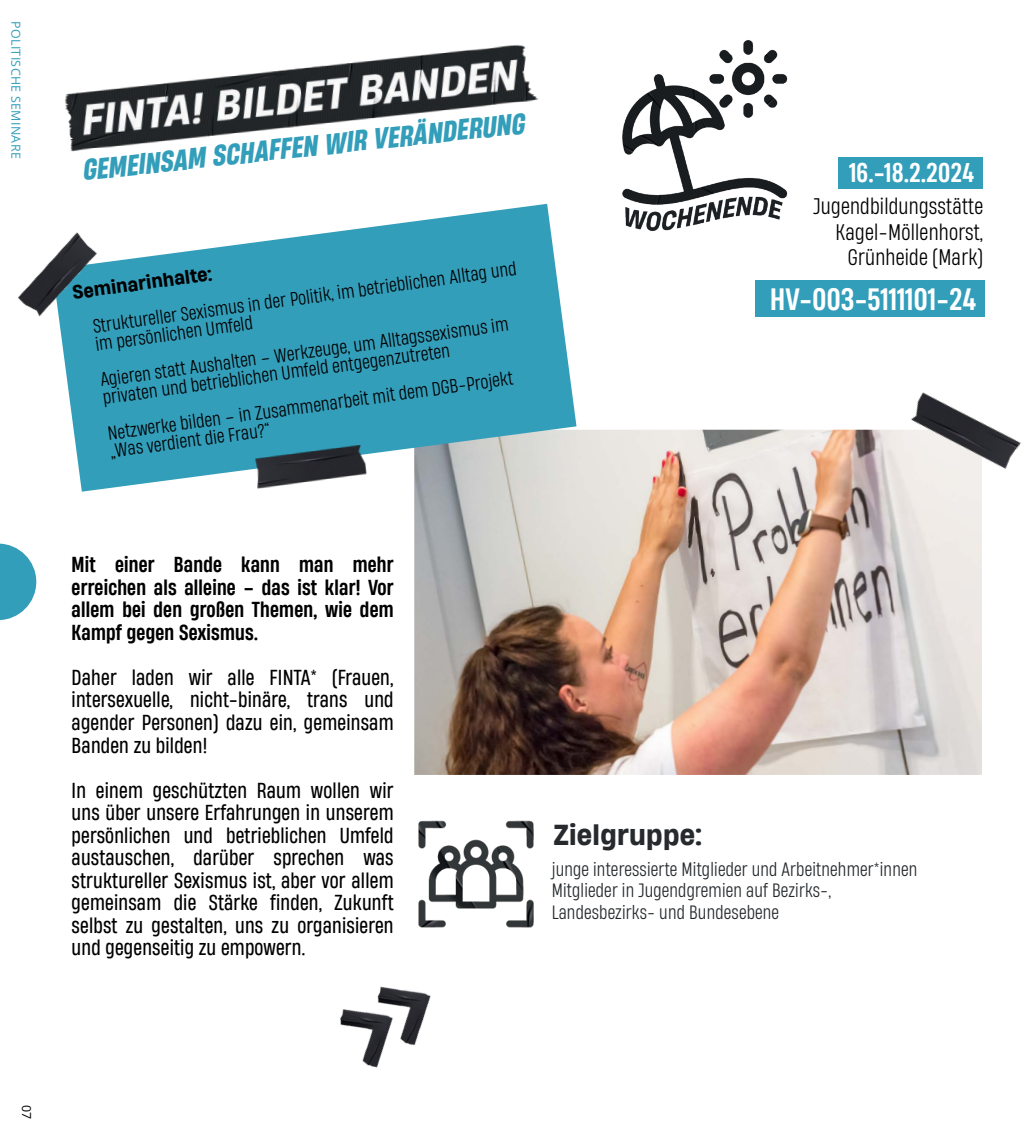
<style>
.page{position:relative;width:1027px;height:1142px;background:#fff}
.page>*{position:absolute;margin:0;border:0;box-sizing:border-box;transform-origin:0 0}
.t1{font:500 28.8px "Heading Now 55";letter-spacing:.01em;color:#fff}
.t2{font:27.68px "Heading Now Italic Variable";color:#339eba}
.t3{font:500 27px "Heading Now 65";letter-spacing:.01em;color:#262a2d}
.t4{font:500 25.2px "Heading Now 55";letter-spacing:.01em;color:#fff}
.t5{font:20.93px/25.2px "Heading Now 53";letter-spacing:.01em;color:#000001;text-align:right}
.t6{font:20.25px/22.5px "Heading Now 54";letter-spacing:.01em;color:#000001;text-align:justify}
.t7{font:500 20.25px/22.5px "Heading Now 55";letter-spacing:.01em;color:#000001;text-align:justify}
.t8{font:18px/17.6px "Heading Now 53";color:#000001}
.t9{font:18px/21.6px "Heading Now 53";letter-spacing:.01em;color:#262a2d}
.t10{font:500 18px "Heading Now 65";color:#000001}
.t11{font:12.38px "Open Sans";letter-spacing:.025em;color:#339eba}
.t12{font:12.38px "Open Sans";color:#000001}
</style>
<div class="page">
<img style="left:340px;top:986px;width:91px;height:82px">
<img style="left:64px;top:44px;width:475px;height:108px">
<img style="left:414px;top:430px;width:568px;height:345px">
<svg style="left:60px;top:204px;width:516px;height:288px;background:#5cafc5"></svg>
<div style="left:838px;top:157px;width:145px;height:31px;background:#339eba"></div>
<div style="left:755px;top:280px;width:230px;height:36px;background:#339eba"></div>
<img style="left:18px;top:217px;width:100px;height:116px">
<img style="left:233px;top:440px;width:156px;height:52px">
<img style="left:885px;top:392px;width:136px;height:99px">
<img style="left:418px;top:820px;width:116px;height:108px">
<svg style="left:0;top:543px;width:36px;height:77px"></svg>
<img style="left:622px;top:40px;width:166px;height:191px">
<p class="t11" style="left:25px;top:21px;width:139px;rotate:90deg">POLITISCHE SEMINARE</p>
<h2 class="t2" style="left:81px;top:152px;width:446px;rotate:-6deg">GEMEINSAM SCHAFFEN WIR VERÄNDERUNG</h2>
<p class="t8" style="left:92px;top:318px;width:429px;rotate:-8deg">Struktureller Sexismus in der Politik, im betrieblichen Alltag und im persönlichen Umfeld</p>
<p class="t10" style="left:71px;top:280px;width:142px;rotate:-8deg">Seminarinhalte:</p>
<p class="t8" style="left:99px;top:371px;width:413px;rotate:-8deg">Agieren statt Aushalten – Werkzeuge, um Alltagssexismus im privaten und betrieblichen Umfeld entgegenzutreten</p>
<p class="t8" style="left:106px;top:425px;width:410px;rotate:-8deg">Netzwerke bilden – in Zusammenarbeit mit dem DGB-Projekt „Was verdient die Frau?“</p>
<p class="t4" style="left:849px;top:154px;width:126px">16.-18.2.2024</p>
<p class="t5" style="left:813px;top:193px;width:171px">Jugendbildungsstätte<br>Kagel-Möllenhorst,<br>Grünheide (Mark)</p>
<h1 class="t1" style="left:770px;top:279px;width:208px">HV-003-5111101-24</h1>
<p class="t7" style="left:72px;top:553px;width:323px">Mit einer Bande kann man mehr erreichen als alleine – das ist klar! Vor allem bei den großen Themen, wie dem Kampf gegen Sexismus.</p>
<p class="t6" style="left:72px;top:665px;width:323px">Daher laden wir alle FINTA* (Frauen, intersexuelle, nicht-binäre, trans und agender Personen) dazu ein, gemeinsam Banden zu bilden!</p>
<p class="t6" style="left:72px;top:778px;width:323px">In einem geschützten Raum wollen wir uns über unsere Erfahrungen in unserem persönlichen und betrieblichen Umfeld austauschen, darüber sprechen was struktureller Sexismus ist, aber vor allem gemeinsam die Stärke finden, Zukunft selbst zu gestalten, uns zu organisieren und gegenseitig zu empowern.</p>
<h3 class="t3" style="left:554px;top:815px;width:149px">Zielgruppe:</h3>
<p class="t9" style="left:552px;top:857px;width:367px">junge interessierte Mitglieder und Arbeitnehmer*innen<br>Mitglieder in Jugendgremien auf Bezirks-,<br>Landesbezirks- und Bundesebene</p>
<p class="t12" style="left:35px;top:1104px;width:16px;rotate:90deg">07</p>
</div>
